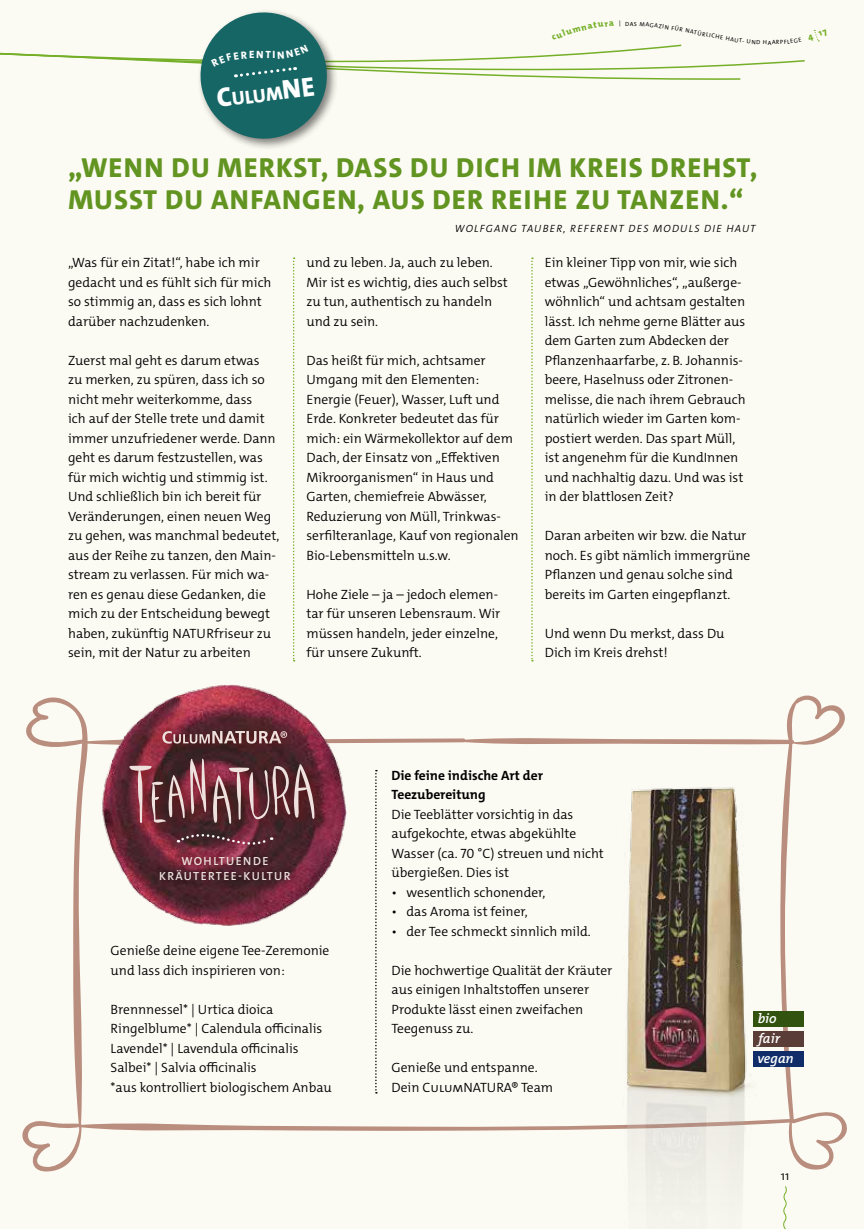
<style>
.page{position:relative;width:864px;height:1229px;background:#fff}
.page>*{position:absolute;margin:0;border:0;box-sizing:border-box;transform-origin:0 0}
.t1{font:62.85px "Spill Milk";color:#eee1de}
.t2{font:800 27.6px/32.2px "The Mix C4 s";letter-spacing:.045em;color:#629421}
.t3{font:800 19.05px "The Mix";color:#fff}
.t4{font:italic 600 13.8px "The Mix C4 s";color:#fff}
.t5{font:300 13.5px/19.5px "The Mix C4 s";color:#000}
.t6{font:700 13.5px/19.5px "The Mix C4 s";color:#000}
.t7{font:300 12.75px "The Mix";color:#000}
.t8{font:600 11.85px/15.1px "The Mix C4 s";letter-spacing:.12em;color:#eee1de;text-align:center}
.t9{font:800 10.65px "The Mix C4 s";color:#fff}
.t10{font:italic 300 10.5px "The Mix C4 s";letter-spacing:.12em;color:#000}
.t11{font:6px "The Mix";color:#000}
.s1{font-size:27.3px}
.s2{font-size:74.1px}
.s3{font-size:52.35px}
.s4{font-size:55.95px}
.s5{font-size:70.95px}
.s6{font-size:67.2px}
</style>
<div class="page">
<div style="left:0;top:0;width:863px;height:1229px;background:#fcfbf3"></div>
<svg style="left:22px;top:695px;width:825px;height:477px"></svg>
<svg style="left:293px;top:257px;width:1px;height:404px"></svg>
<svg style="left:531px;top:257px;width:1px;height:404px"></svg>
<svg style="left:375px;top:770px;width:2px;height:323px"></svg>
<svg style="left:783px;top:1186px;width:4px;height:43px"></svg>
<img style="left:613px;top:779px;width:143px;height:429px">
<img style="left:101px;top:684px;width:245px;height:242px">
<div style="left:157px;top:725px;width:140px;height:28px;background:#6b1514;opacity:.85"></div>
<svg style="left:162px;top:731px;width:125px;height:13px;background:#916a6d"></svg>
<svg style="left:178px;top:835px;width:94px;height:14px"></svg>
<div style="left:152px;top:849px;width:145px;height:39px;background:#000;opacity:.85"></div>
<div style="left:126px;top:756px;width:201px;height:79px;background:#6b1514;opacity:.9"></div>
<div style="left:752px;top:1011px;width:51px;height:15px;background:#32530f"></div>
<div style="left:752px;top:1031px;width:51px;height:15px;background:#5b3d37"></div>
<div style="left:752px;top:1052px;width:51px;height:15px;background:#102d69"></div>
<div style="left:197px;top:9px;width:142px;height:142px;background:#000;opacity:.5"></div>
<svg style="left:0;top:9px;width:820px;height:133px"></svg>
<p class="t9" style="left:249px;top:48px;width:7px">E</p>
<p class="t9" style="left:272px;top:48px;width:4px">I</p>
<h3 class="t3" style="left:215px;top:85px;width:100px;rotate:-7deg"><span class="s1">C</span>ulum<span class="s1">NE</span></h3>
<p class="t11" style="left:625px;top:18px;width:6px">D</p>
<p class="t11" style="left:680px;top:24px;width:42px;rotate:11deg">R NATÜRLICH</p>
<p class="t11" style="left:767px;top:37px;width:5px">A</p>
<h2 class="t2" style="left:68px;top:152px;width:690px">„WENN DU MERKST, DASS DU DICH IM KREIS DREHST,<br>MUSST DU ANFANGEN, AUS DER REIHE ZU TANZEN.“</h2>
<p class="t10" style="left:454px;top:221px;width:302px">WOLFGANG TAUBER, REFERENT DES MODULS DIE HAUT</p>
<p class="t5" style="left:68px;top:253px;width:205px">„Was für ein Zitat!“, habe ich mir gedacht und es fühlt sich für mich so stimmig an, dass es sich lohnt darüber nachzudenken.</p>
<p class="t5" style="left:68px;top:351px;width:213px">Zuerst mal geht es darum etwas<br>zu merken, zu spüren, dass ich so nicht mehr weiterkomme, dass<br>ich auf der Stelle trete und damit immer unzufriedener werde. Dann geht es darum festzustellen, was für mich wichtig und stimmig ist.<br>Und schließlich bin ich bereit für<br>Veränderungen, einen neuen Weg zu gehen, was manchmal bedeutet, aus der Reihe zu tanzen, den Main&shy;stream zu verlassen. Für mich wa&shy;ren es genau diese Gedanken, die mich zu der Entscheidung bewegt haben, zukünftig NATURfriseur zu sein, mit der Natur zu arbeiten</p>
<p class="t5" style="left:306px;top:253px;width:203px">und zu leben. Ja, auch zu leben.<br>Mir ist es wichtig, dies auch selbst zu tun, authentisch zu handeln und zu sein.</p>
<p class="t5" style="left:306px;top:351px;width:214px">Das heißt für mich, achtsamer<br>Umgang mit den Elementen:<br>Energie (Feuer), Wasser, Luft und<br>Erde. Konkreter bedeutet das für mich: ein Wärmekollektor auf dem<br>Dach, der Einsatz von „Effektiven<br>Mikroorganismen“ in Haus und<br>Garten, chemiefreie Abwässer,<br>Reduzierung von Müll, Trinkwas&shy;serfilteranlage, Kauf von regionalen<br>Bio-Lebensmitteln u.s.w.</p>
<p class="t5" style="left:306px;top:585px;width:195px">Hohe Ziele – ja – jedoch elemen&shy;tar für unseren Lebensraum. Wir müssen handeln, jeder einzelne, für unsere Zukunft.</p>
<p class="t5" style="left:544px;top:253px;width:202px">Ein kleiner Tipp von mir, wie sich etwas „Gewöhnliches“, „außerge&shy;wöhnlich“ und achtsam gestalten lässt. Ich nehme gerne Blätter aus dem Garten zum Abdecken der<br>Pflanzenhaarfarbe, z. B. Johannis&shy;beere, Haselnuss oder Zitronen&shy;melisse, die nach ihrem Gebrauch natürlich wieder im Garten kom&shy;postiert werden. Das spart Müll, ist angenehm für die KundInnen und nachhaltig dazu. Und was ist in der blattlosen Zeit?</p>
<p class="t5" style="left:544px;top:526px;width:207px">Daran arbeiten wir bzw. die Natur noch. Es gibt nämlich immergrüne<br>Pflanzen und genau solche sind bereits im Garten eingepflanzt.</p>
<p class="t5" style="left:544px;top:624px;width:181px">Und wenn Du merkst, dass Du<br>Dich im Kreis drehst!</p>
<h1 class="t1" style="left:129px;top:763px;width:189px;rotate:-2deg"><span class="s2">T</span><span class="s3">E</span><span class="s4">A</span><span class="s5">N</span>A<span class="s6">T</span>UR<span class="s5">A</span></h1>
<p class="t8" style="left:159px;top:853px;width:133px">WOHLTUENDE<br>KRÄUTERTEE-KULTUR</p>
<p class="t5" style="left:111px;top:941px;width:220px">Genieße deine eigene Tee-Zeremonie und lass dich inspirieren von:</p>
<p class="t5" style="left:111px;top:1000px;width:222px">Brennnessel* | Urtica dioica Ringelblume* | Calendula officinalis Lavendel* | Lavendula officinalis Salbei* | Salvia officinalis<br>*aus kontrolliert biologischem Anbau</p>
<p class="t6" style="left:391px;top:765px;width:153px">Die feine indische Art der<br>Teezubereitung</p>
<p class="t5" style="left:391px;top:804px;width:214px">Die Teeblätter vorsichtig in das aufgekochte, etwas abgekühlte<br>Wasser (ca. 70 °C) streuen und nicht übergießen. Dies ist</p>
<p class="t5" style="left:391px;top:882px;width:155px">• wesentlich schonender,</p>
<p class="t5" style="left:391px;top:902px;width:137px">• das Aroma ist feiner,</p>
<p class="t5" style="left:391px;top:921px;width:201px">• der Tee schmeckt sinnlich mild.</p>
<p class="t5" style="left:391px;top:960px;width:222px">Die hochwertige Qualität der Kräuter aus einigen Inhaltstoffen unserer<br>Produkte lässt einen zweifachen<br>Teegenuss zu.</p>
<p class="t5" style="left:391px;top:1058px;width:163px">Genieße und entspanne.<br>Dein CulumNATURA® Team</p>
<p class="t4" style="left:757px;top:1010px;width:20px">bio</p>
<p class="t4" style="left:758px;top:1029px;width:23px">fair</p>
<p class="t4" style="left:757px;top:1050px;width:38px">vegan</p>
<p class="t7" style="left:780px;top:1165px;width:10px">11</p>
</div>
